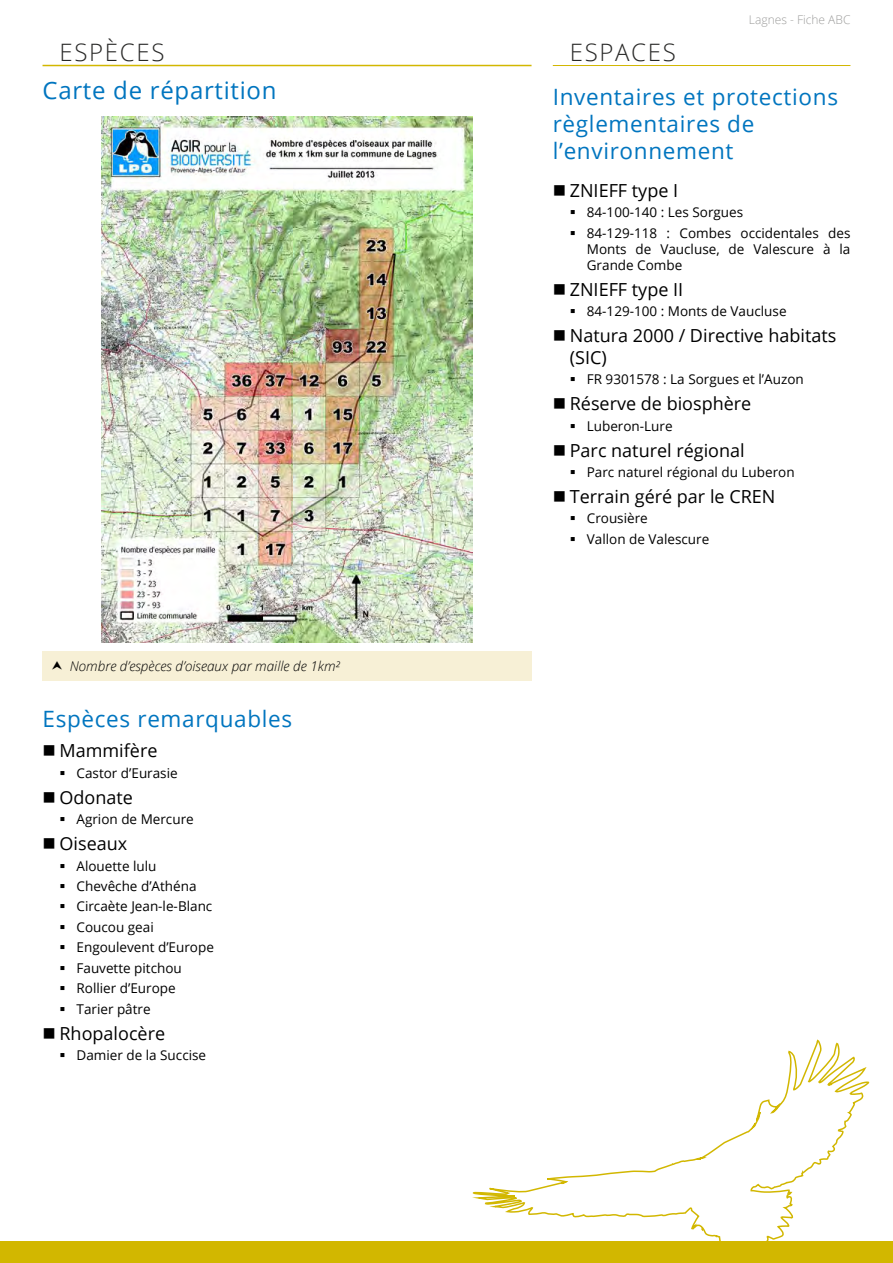
<style>
.page{position:relative;width:893px;height:1263px;background:#fff}
.page>*{position:absolute;margin:0;border:0;box-sizing:border-box;transform-origin:0 0}
.t1{font:24px "Open Sans";letter-spacing:.03em;color:#0075bf}
.t2{font:300 24px "Open Sans";letter-spacing:.07em;color:#282827}
.t3{font:22.5px/27px "Open Sans";letter-spacing:.03em;color:#0075bf}
.t4{font:18px/21.6px "Open Sans";color:#000}
.t5{font:13.5px/20.4px "Open Sans";color:#000}
.t6{font:italic 300 13.5px "Open Sans";color:#000}
.t7{font:300 12px "Open Sans";color:#9d9d9c}
</style>
<div class="page">
<svg style="left:459px;top:1039px;width:410px;height:203px"></svg>
<svg style="left:765px;top:1103px;width:16px;height:15px"></svg>
<hr style="left:43px;top:65px;width:488px;height:1px;background:#d2b700">
<div style="left:0;top:1242px;width:893px;height:21px;background:#d2b700"></div>
<hr style="left:553px;top:65px;width:297px;height:1px;background:#d2b700">
<div style="left:43px;top:651px;width:488px;height:29px;background:#f7f0d6"></div>
<img style="left:101px;top:117px;width:372px;height:525px">
<h1 class="t2" style="left:60px;top:36px;width:106px">ESPÈCES</h1>
<h1 class="t1" style="left:43px;top:74px;width:235px">Carte de répartition</h1>
<p class="t6" style="left:70px;top:657px;width:271px">Nombre d’espèces d’oiseaux par maille de 1km²</p>
<h2 class="t3" style="left:43px;top:705px;width:251px">Espèces remarquables</h2>
<h3 class="t4" style="left:60px;top:740px;width:99px">Mammifère</h3>
<p class="t5" style="left:77px;top:762px;width:103px">Castor d’Eurasie</p>
<h3 class="t4" style="left:60px;top:786px;width:75px">Odonate</h3>
<p class="t5" style="left:77px;top:809px;width:119px">Agrion de Mercure</p>
<h3 class="t4" style="left:60px;top:832px;width:69px">Oiseaux</h3>
<p class="t5" style="left:77px;top:855px;width:139px">Alouette lulu<br>Chevêche d’Athéna<br>Circaète Jean-le-Blanc<br>Coucou geai<br>Engoulevent d’Europe<br>Fauvette pitchou<br>Rollier d’Europe<br>Tarier pâtre</p>
<h3 class="t4" style="left:60px;top:1022px;width:107px">Rhopalocère</h3>
<p class="t5" style="left:77px;top:1044px;width:131px">Damier de la Succise</p>
<p class="t7" style="left:749px;top:11px;width:103px">Lagnes - Fiche ABC</p>
<h1 class="t2" style="left:570px;top:36px;width:108px">ESPACES</h1>
<h2 class="t3" style="left:553px;top:83px;width:287px">Inventaires et protections règlementaires de l’environnement</h2>
<h3 class="t4" style="left:570px;top:179px;width:110px">ZNIEFF type I</h3>
<p class="t5" style="left:587px;top:202px;width:265px">84-100-140 : Les Sorgues<br>84-129-118 : Combes occidentales des</p>
<p class="t5" style="left:587px;top:241px;width:265px;line-height:16.2px">Monts de Vaucluse, de Valescure à la<br>Grande Combe</p>
<h3 class="t4" style="left:570px;top:278px;width:115px">ZNIEFF type II</h3>
<p class="t5" style="left:587px;top:301px;width:201px">84-129-100 : Monts de Vaucluse</p>
<h3 class="t4" style="left:570px;top:325px;width:268px">Natura 2000 / Directive habitats (SIC)</h3>
<p class="t5" style="left:587px;top:369px;width:218px">FR 9301578 : La Sorgues et l’Auzon</p>
<h3 class="t4" style="left:570px;top:392px;width:183px">Réserve de biosphère</h3>
<p class="t5" style="left:587px;top:415px;width:87px">Luberon-Lure</p>
<h3 class="t4" style="left:570px;top:439px;width:176px">Parc naturel régional</h3>
<p class="t5" style="left:587px;top:462px;width:209px">Parc naturel régional du Luberon</p>
<h3 class="t4" style="left:570px;top:485px;width:207px">Terrain géré par le CREN</h3>
<p class="t5" style="left:587px;top:508px;width:124px">Crousière<br>Vallon de Valescure</p>
</div>
